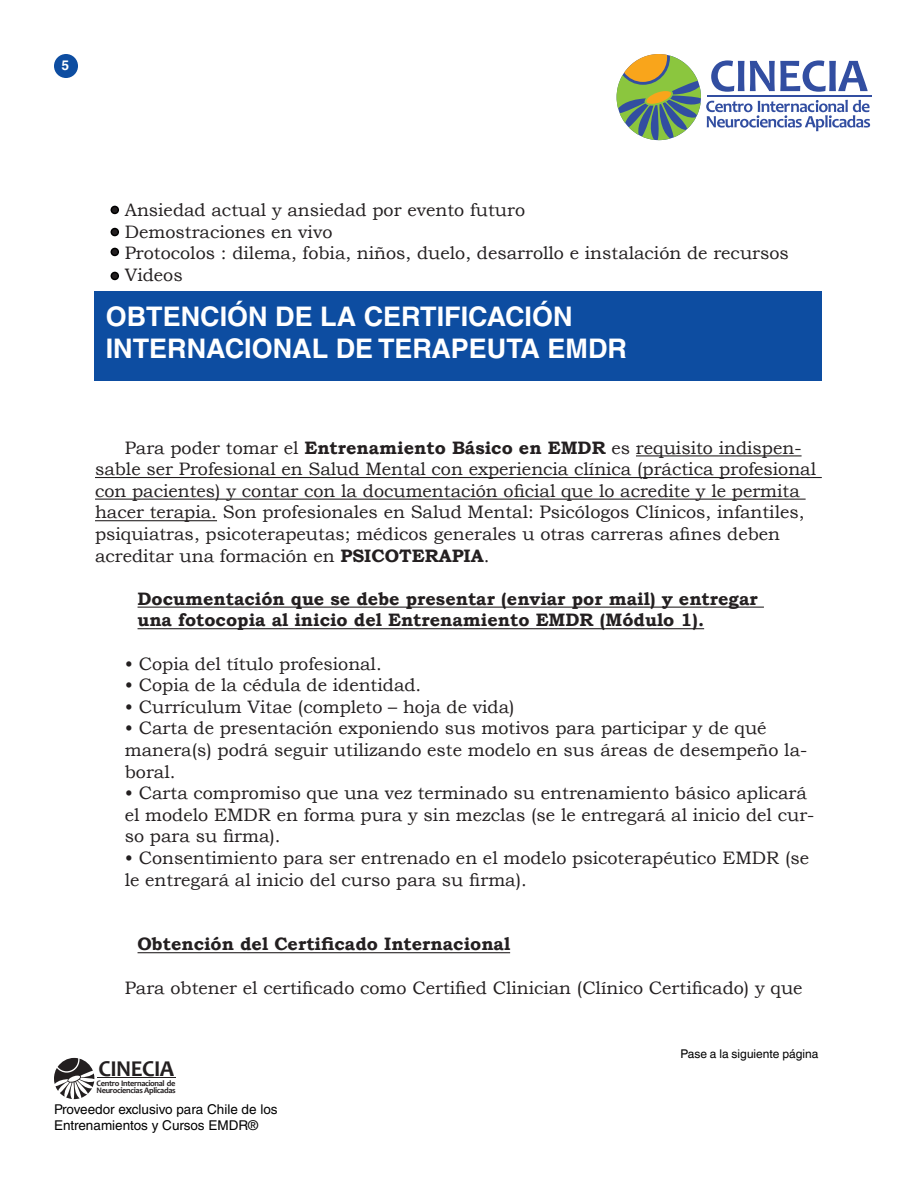
<style>
.page{position:relative;width:918px;height:1188px;background:#fff}
.page>*{position:absolute;margin:0;border:0;box-sizing:border-box;transform-origin:0 0}
.t1{font:700 27px "Helvetica LT Std";color:#fff}
.t2{font:700 22.8px "Candara";letter-spacing:-.025em;color:#231f20}
.t3{font:18px/21.6px "Bookman Old Style";color:#231f20}
.t4{font:700 18px/21.6px "Bookman Old Style";color:#231f20}
.t5{font:13.5px/16.2px "Helvetica LT Std";color:#000}
.t6{font:700 13.5px "Helvetica World";color:#fff}
.t7{font:12px "Helvetica World";color:#000}
.t8{font:700 8.4px/7.4px "Candara";letter-spacing:-.04em;color:#231f20}
.s1{font-weight:700}
</style>
<div class="page">
<hr style="left:707px;top:95px;width:165px;height:1px;background:#324ea1">
<svg style="left:617px;top:54px;width:253px;height:86px"></svg>
<svg style="left:54px;top:1058px;width:40px;height:41px"></svg>
<hr style="left:97px;top:1077px;width:79px;height:1px;background:#231f20">
<div style="left:54px;top:54px;width:24px;height:24px;background:#0d4da1;border-radius:50%"></div>
<hr style="left:636px;top:455px;width:166px;height:1px;background:#231f20">
<hr style="left:95px;top:477px;width:727px;height:1px;background:#231f20">
<hr style="left:95px;top:499px;width:711px;height:1px;background:#231f20">
<hr style="left:95px;top:520px;width:122px;height:1px;background:#231f20">
<hr style="left:138px;top:607px;width:626px;height:1px;background:#231f20">
<hr style="left:138px;top:628px;width:566px;height:1px;background:#231f20">
<hr style="left:138px;top:952px;width:372px;height:1px;background:#231f20">
<div style="left:95px;top:291px;width:727px;height:90px;background:#0d4da1"></div>
<div style="left:111px;top:272px;width:7px;height:7px;background:#231f20;border-radius:50%"></div>
<div style="left:111px;top:272px;width:8px;height:8px;border:2px solid #000;border-radius:50%"></div>
<div style="left:111px;top:248px;width:7px;height:7px;background:#231f20;border-radius:50%"></div>
<div style="left:111px;top:248px;width:8px;height:8px;border:2px solid #000;border-radius:50%"></div>
<div style="left:111px;top:206px;width:7px;height:7px;background:#231f20;border-radius:50%"></div>
<div style="left:111px;top:206px;width:8px;height:8px;border:2px solid #000;border-radius:50%"></div>
<div style="left:111px;top:229px;width:7px;height:7px;background:#231f20;border-radius:50%"></div>
<div style="left:111px;top:228px;width:8px;height:8px;border:2px solid #000;border-radius:50%"></div>
<p class="t6" style="left:61px;top:57px;width:9px">5</p>
<p class="t3" style="left:125px;top:199px;width:402px">Ansiedad actual y ansiedad por evento futuro</p>
<p class="t3" style="left:125px;top:221px;width:209px">Demostraciones en vivo</p>
<p class="t3" style="left:125px;top:242px;width:666px">Protocolos : dilema, fobia, niños, duelo, desarrollo e instalación de recursos</p>
<p class="t3" style="left:125px;top:264px;width:59px">Videos</p>
<p class="t1" style="left:106px;top:300px;width:468px">OBTENCIÓN DE LA CERTIFICACIÓN</p>
<p class="t1" style="left:106px;top:332px;width:523px">INTERNACIONAL DE TERAPEUTA EMDR</p>
<p class="t3" style="left:95px;top:437px;width:723px;text-indent:30px">Para poder tomar el <span class="s1">Entrenamiento Básico en EMDR</span> es requisito indispen&shy;sable ser Profesional en Salud Mental con experiencia clínica (práctica profesional con pacientes) y contar con la documentación oficial que lo acredite y le permita hacer terapia. Son profesionales en Salud Mental: Psicólogos Clínicos, infantiles, psiquiatras, psicoterapeutas; médicos generales u otras carreras afines deben acreditar una formación en <span class="s1">PSICOTERAPIA</span>.</p>
<p class="t4" style="left:138px;top:588px;width:622px">Documentación que se debe presentar (enviar por mail) y entregar una fotocopia al inicio del Entrenamiento EMDR (Módulo 1).</p>
<p class="t3" style="left:125px;top:653px;width:259px">• Copia del título profesional.</p>
<p class="t3" style="left:125px;top:674px;width:298px">• Copia de la cédula de identidad.</p>
<p class="t3" style="left:125px;top:696px;width:391px">• Currículum Vitae (completo – hoja de vida)</p>
<p class="t3" style="left:125px;top:718px;width:684px">• Carta de presentación exponiendo sus motivos para participar y de qué manera(s) podrá seguir utilizando este modelo en sus áreas de desempeño la&shy;boral.</p>
<p class="t3" style="left:125px;top:782px;width:691px">• Carta compromiso que una vez terminado su entrenamiento básico aplicará el modelo EMDR en forma pura y sin mezclas (se le entregará al inicio del cur&shy;so para su firma).</p>
<p class="t3" style="left:125px;top:847px;width:686px">• Consentimiento para ser entrenado en el modelo psicoterapéutico EMDR (se le entregará al inicio del curso para su firma).</p>
<p class="t4" style="left:138px;top:933px;width:374px">Obtención del Certificado Internacional</p>
<p class="t3" style="left:125px;top:977px;width:679px">Para obtener el certificado como Certified Clinician (Clínico Certificado) y que</p>
<p class="t2" style="left:98px;top:1055px;width:77px">CINECIA</p>
<p class="t8" style="left:97px;top:1079px;width:81px">Centro Internacional de<br>Neurociencias Aplicadas</p>
<p class="t5" style="left:54px;top:1101px;width:225px">Proveedor exclusivo para Chile de los<br>Entrenamientos y Cursos EMDR®</p>
<p class="t7" style="left:681px;top:1046px;width:139px">Pase a la siguiente página</p>
</div>
